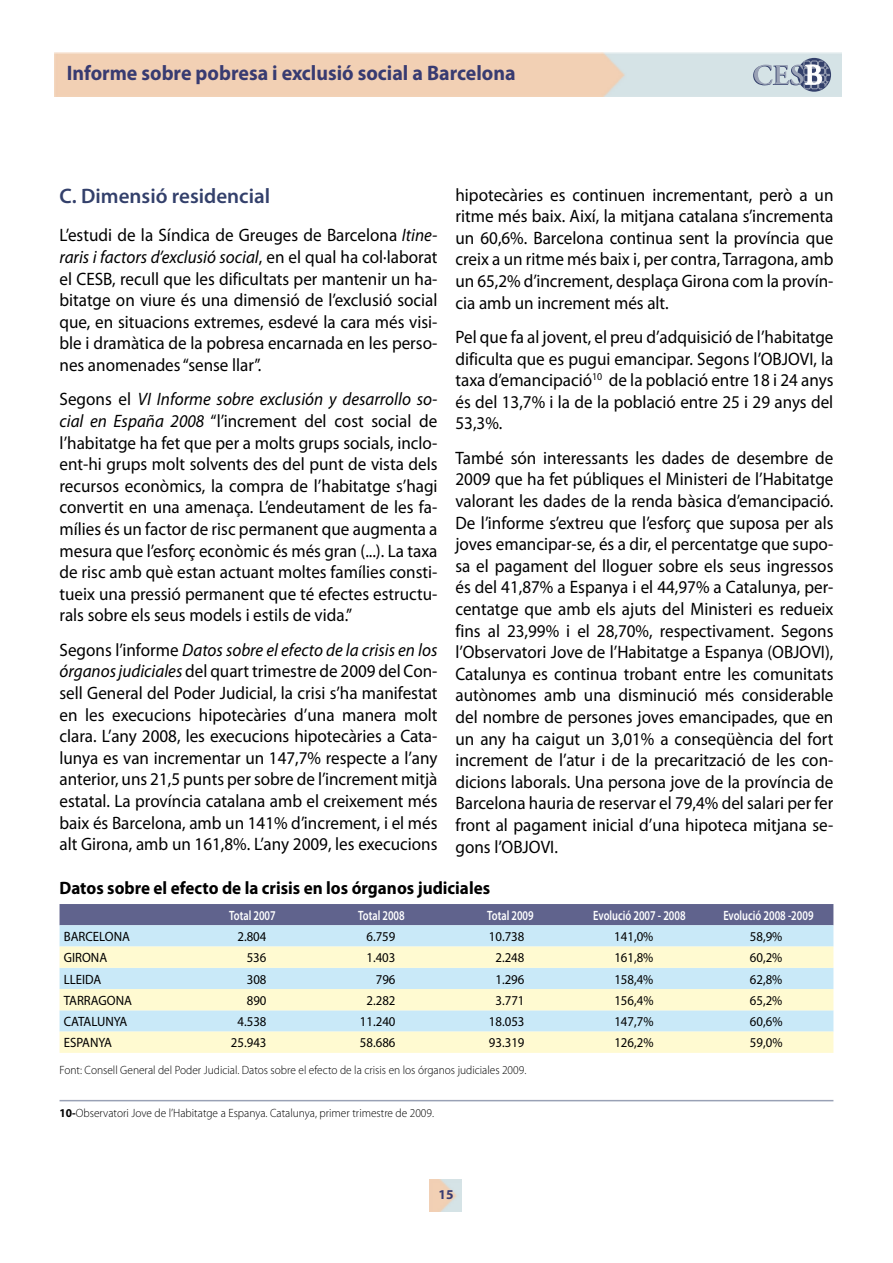
<style>
.page{position:relative;width:893px;height:1263px;background:#fff}
.page>*{position:absolute;margin:0;border:0;box-sizing:border-box;transform-origin:0 0}
.t1{font:700 21px "Myriad Pro";color:#383b71;scale:.95 1}
.t2{font:600 21px "Myriad Pro";color:#33406b}
.t3{font:18px/21.6px "Myriad Pro";color:#000;text-align:justify;scale:.95 1}
.t4{font:700 18px "Myriad Pro";color:#000;scale:.95 1}
.t5{font:13.5px "Myriad Pro";color:#000;scale:.95 1}
.t6{font:600 13.5px "Myriad Pro";color:#fff;scale:.77 1}
.t7{font:13.5px "Myriad Pro";letter-spacing:-.02em;color:#000;scale:.95 1}
.t8{font:700 13.5px "Myriad";color:#383b71}
.t9{font:300 12px "Myriad Pro";color:#000;scale:.95 1}
.s1{font-style:italic}
.s2{font-weight:700}
</style>
<div class="page">
<img style="left:430px;top:1179px;width:32px;height:32px">
<svg style="left:797px;top:58px;width:34px;height:34px"></svg>
<svg style="left:753px;top:61px;width:77px;height:28px;background:#a7b2c1"></svg>
<div style="left:60px;top:904px;width:773px;height:21px;background:#60638d"></div>
<div style="left:60px;top:925px;width:773px;height:21px;background:#c9e9f8"></div>
<svg style="left:60px;top:946px;width:773px;height:107px;background:#e9f3e0"></svg>
<hr style="left:60px;top:1100px;width:773px;height:1px;background:#99a1b5">
<p class="t1" style="left:67px;top:59px;width:474px">Informe sobre pobresa i exclusió social a Barcelona</p>
<p class="t2" style="left:60px;top:182px;width:212px">C. Dimensió residencial</p>
<p class="t3" style="left:60px;top:224px;width:399px">L’estudi de la Síndica de Greuges de Barcelona <span class="s1">Itine&shy;raris i factors d’exclusió social</span>, en el qual ha col·laborat el CESB, recull que les dificultats per mantenir un ha&shy;bitatge on viure és una dimensió de l’exclusió social que, en situacions extremes, esdevé la cara més visi&shy;ble i dramàtica de la pobresa encarnada en les perso&shy;nes anomenades “sense llar”.</p>
<p class="t3" style="left:60px;top:388px;width:399px">Segons el <span class="s1">VI Informe sobre exclusión y desarrollo so&shy;cial en España 2008</span> “l’increment del cost social de l’habitatge ha fet que per a molts grups socials, inclo&shy;ent-hi grups molt solvents des del punt de vista dels recursos econòmics, la compra de l’habitatge s’hagi convertit en una amenaça. L’endeutament de les fa&shy;mílies és un factor de risc permanent que augmenta a mesura que l’esforç econòmic és més gran (...). La taxa de risc amb què estan actuant moltes famílies consti&shy;tueix una pressió permanent que té efectes estructu&shy;rals sobre els seus models i estils de vida.”</p>
<p class="t3" style="left:60px;top:639px;width:399px">Segons l’informe <span class="s1">Datos sobre el efecto de la crisis en los órganos judiciales</span> del quart trimestre de 2009 del Con&shy;sell General del Poder Judicial, la crisi s’ha manifestat en les execucions hipotecàries d’una manera molt clara. L’any 2008, les execucions hipotecàries a Cata&shy;lunya es van incrementar un 147,7% respecte a l’any anterior, uns 21,5 punts per sobre de l’increment mitjà estatal. La província catalana amb el creixement més baix és Barcelona, amb un 141% d’increment, i el més alt Girona, amb un 161,8%. L’any 2009, les execucions</p>
<p class="t3" style="left:455px;top:183px;width:399px">hipotecàries es continuen incrementant, però a un ritme més baix. Així, la mitjana catalana s’incrementa un 60,6%. Barcelona continua sent la província que creix a un ritme més baix i, per contra, Tarragona, amb un 65,2% d’increment, desplaça Girona com la provín&shy;cia amb un increment més alt.</p>
<p class="t3" style="left:455px;top:326px;width:399px">Pel que fa al jovent, el preu d’adquisició de l’habitatge dificulta que es pugui emancipar. Segons l’OBJOVI, la taxa d’emancipació<sup>10</sup> de la població entre 18 i 24 anys és del 13,7% i la de la població entre 25 i 29 anys del 53,3%.</p>
<p class="t3" style="left:455px;top:447px;width:399px">També són interessants les dades de desembre de 2009 que ha fet públiques el Ministeri de l’Habitatge valorant les dades de la renda bàsica d’emancipació.<br>De l’informe s’extreu que l’esforç que suposa per als joves emancipar-se, és a dir, el percentatge que supo&shy;sa el pagament del lloguer sobre els seus ingressos és del 41,87% a Espanya i el 44,97% a Catalunya, per&shy;centatge que amb els ajuts del Ministeri es redueix fins al 23,99% i el 28,70%, respectivament. Segons l’Observatori Jove de l’Habitatge a Espanya (OBJOVI), Catalunya es continua trobant entre les comunitats autònomes amb una disminució més considerable del nombre de persones joves emancipades, que en un any ha caigut un 3,01% a conseqüència del fort increment de l’atur i de la precarització de les con&shy;dicions laborals. Una persona jove de la província de Barcelona hauria de reservar el 79,4% del salari per fer front al pagament inicial d’una hipoteca mitjana se&shy;gons l’OBJOVI.</p>
<p class="t4" style="left:60px;top:876px;width:455px">Datos sobre el efecto de la crisis en los órganos judiciales</p>
<p class="t6" style="left:229px;top:906px;width:62px">Total 2007</p>
<p class="t6" style="left:358px;top:906px;width:62px">Total 2008</p>
<p class="t6" style="left:487px;top:906px;width:62px">Total 2009</p>
<p class="t6" style="left:593px;top:906px;width:121px">Evolució 2007 - 2008</p>
<p class="t6" style="left:723px;top:906px;width:119px">Evolució 2008 -2009</p>
<p class="t5" style="left:64px;top:928px;width:71px">BARCELONA</p>
<p class="t5" style="left:237px;top:928px;width:32px">2.804</p>
<p class="t5" style="left:366px;top:928px;width:32px">6.759</p>
<p class="t5" style="left:489px;top:928px;width:39px">10.738</p>
<p class="t5" style="left:614px;top:928px;width:43px">141,0%</p>
<p class="t5" style="left:750px;top:928px;width:36px">58,9%</p>
<p class="t5" style="left:64px;top:949px;width:47px">GIRONA</p>
<p class="t5" style="left:247px;top:949px;width:22px">536</p>
<p class="t5" style="left:366px;top:949px;width:32px">1.403</p>
<p class="t5" style="left:495px;top:949px;width:32px">2.248</p>
<p class="t5" style="left:614px;top:949px;width:43px">161,8%</p>
<p class="t5" style="left:750px;top:949px;width:36px">60,2%</p>
<p class="t5" style="left:64px;top:971px;width:41px">LLEIDA</p>
<p class="t5" style="left:247px;top:971px;width:22px">308</p>
<p class="t5" style="left:376px;top:971px;width:22px">796</p>
<p class="t5" style="left:495px;top:971px;width:32px">1.296</p>
<p class="t5" style="left:614px;top:971px;width:43px">158,4%</p>
<p class="t5" style="left:750px;top:971px;width:36px">62,8%</p>
<p class="t5" style="left:64px;top:992px;width:73px">TARRAGONA</p>
<p class="t5" style="left:247px;top:992px;width:22px">890</p>
<p class="t5" style="left:367px;top:992px;width:32px">2.282</p>
<p class="t5" style="left:495px;top:992px;width:32px">3.771</p>
<p class="t5" style="left:614px;top:992px;width:43px">156,4%</p>
<p class="t5" style="left:750px;top:992px;width:36px">65,2%</p>
<p class="t7" style="left:64px;top:1013px;width:68px">CATALUNYA</p>
<p class="t5" style="left:238px;top:1013px;width:32px">4.538</p>
<p class="t5" style="left:360px;top:1013px;width:39px">11.240</p>
<p class="t5" style="left:489px;top:1013px;width:39px">18.053</p>
<p class="t5" style="left:614px;top:1013px;width:43px">147,7%</p>
<p class="t5" style="left:750px;top:1013px;width:36px">60,6%</p>
<p class="t5" style="left:64px;top:1034px;width:52px">ESPANYA</p>
<p class="t5" style="left:231px;top:1034px;width:39px">25.943</p>
<p class="t5" style="left:360px;top:1034px;width:39px">58.686</p>
<p class="t5" style="left:489px;top:1034px;width:39px">93.319</p>
<p class="t5" style="left:614px;top:1034px;width:43px">126,2%</p>
<p class="t5" style="left:750px;top:1034px;width:36px">59,0%</p>
<p class="t9" style="left:60px;top:1063px;width:493px">Font: Consell General del Poder Judicial. Datos sobre el efecto de la crisis en los órganos judiciales 2009.</p>
<p class="t9" style="left:60px;top:1106px;width:396px"><span class="s2">10-</span>Observatori Jove de l’Habitatge a Espanya. Catalunya, primer trimestre de 2009.</p>
<p class="t8" style="left:439px;top:1188px;width:16px">15</p>
</div>
